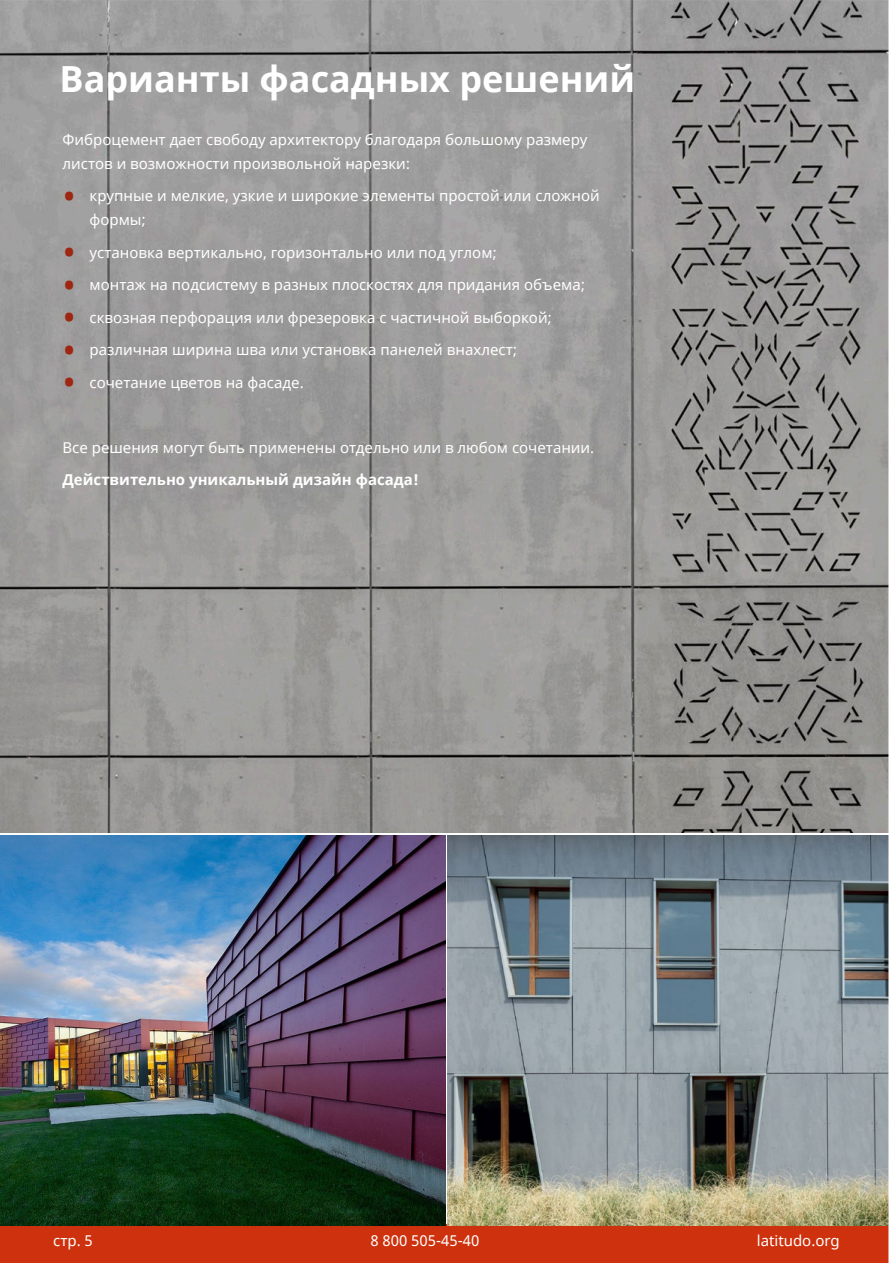
<style>
.page{position:relative;width:893px;height:1263px;background:#fff}
.page>*{position:absolute;margin:0;border:0;box-sizing:border-box;transform-origin:0 0}
.Заголовок_страницы{font:700 36px "Noto Sans";color:#fff}
.Обычный_текст{font:15px/24px "Noto Sans";color:#fff}
.Обычный_текст-2{font:700 15px "Noto Sans";color:#fff}
.s1{font-size:36px;color:#9e2712}
</style>
<div class="page">
<div style="left:0;top:1225px;width:893px;height:38px;background:#cd310d"></div>
<img style="left:0;top:0;width:888px;height:833px">
<img style="left:0;top:836px;width:445px;height:389px">
<img style="left:448px;top:836px;width:440px;height:389px">
<div style="left:888px;top:0;width:5px;height:1263px;background:#fff"></div>
<p class="Заголовок_страницы" style="left:60px;top:53px;width:577px">Варианты фасадных решений</p>
<p class="Обычный_текст" style="left:63px;top:128px;width:527px">Фиброцемент дает свободу архитектору благодаря большому размеру листов и возможности произвольной нарезки:</p>
<p class="Обычный_текст" style="left:90px;top:184px;width:512px;text-indent:-27px"><span class="s1">•</span> крупные и мелкие, узкие и широкие элементы простой или сложной формы;</p>
<p class="Обычный_текст" style="left:63px;top:241px;width:436px"><span class="s1">•</span> установка вертикально, горизонтально или под углом;</p>
<p class="Обычный_текст" style="left:63px;top:273px;width:524px"><span class="s1">•</span> монтаж на подсистему в разных плоскостях для придания объема;</p>
<p class="Обычный_текст" style="left:63px;top:306px;width:491px"><span class="s1">•</span> сквозная перфорация или фрезеровка с частичной выборкой;</p>
<p class="Обычный_текст" style="left:63px;top:338px;width:456px"><span class="s1">•</span> различная ширина шва или установка панелей внахлест;</p>
<p class="Обычный_текст" style="left:63px;top:371px;width:243px"><span class="s1">•</span> сочетание цветов на фасаде.</p>
<p class="Обычный_текст" style="left:63px;top:436px;width:533px">Все решения могут быть применены отдельно или в любом сочетании.</p>
<p class="Обычный_текст-2" style="left:63px;top:469px;width:358px">Действительно уникальный дизайн фасада!</p>
<p class="Обычный_текст" style="left:53px;top:1229px;width:41px">стр. 5</p>
<p class="Обычный_текст" style="left:370px;top:1229px;width:110px">8 800 505-45-40</p>
<p class="Обычный_текст" style="left:757px;top:1229px;width:84px">latitudo.org</p>
</div>
